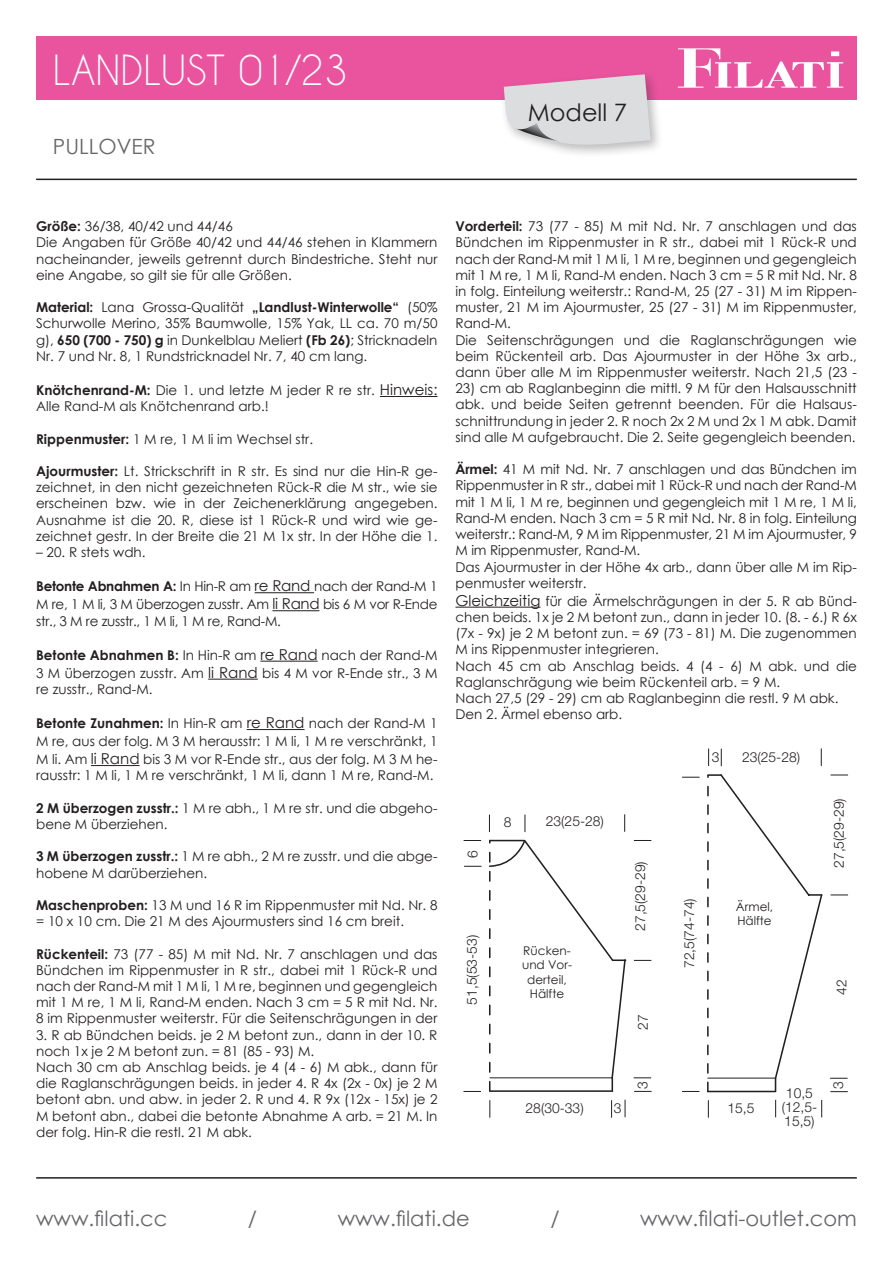
<style>
.page{position:relative;width:893px;height:1263px;background:#fff}
.page>*{position:absolute;margin:0;border:0;box-sizing:border-box;transform-origin:0 0}
.t1{font:39px "Caviar Dreams";color:#fff}
.t2{font:24px "Century Gothic";color:#231f20}
.t3{font:21px "Century Gothic";color:#67676a}
.t4{font:300 13.8px/13.8px "Helvetica Neue LT";color:#231f20;text-align:center}
.t5{font:13.5px/16.2px "Century Gothic";color:#231f20}
.t6{font:13.5px/18px "Century Gothic";letter-spacing:-.02em;color:#231f20}
.t7{font:12px/14.4px "Century Gothic";color:#231f20;text-align:center}
.s1{font-weight:700}
.s2{font-size:15px}
</style>
<div class="page">
<hr style="left:36px;top:1177px;width:821px;height:1px;background:#231f20">
<hr style="left:36px;top:179px;width:821px;height:1px;background:#231f20">
<div style="left:36px;top:36px;width:821px;height:64px;background:#ea549f"></div>
<svg style="left:678px;top:48px;width:165px;height:40px"></svg>
<div style="left:499px;top:70px;width:165px;height:88px;background:#231f20;opacity:.3"></div>
<svg style="left:504px;top:74px;width:147px;height:76px;background:#dcced7"></svg>
<hr style="left:380px;top:396px;width:57px;height:1px;background:#231f20">
<hr style="left:255px;top:592px;width:59px;height:1px;background:#231f20">
<hr style="left:272px;top:610px;width:47px;height:1px;background:#231f20">
<hr style="left:260px;top:661px;width:58px;height:1px;background:#231f20">
<hr style="left:208px;top:679px;width:50px;height:1px;background:#231f20">
<hr style="left:247px;top:729px;width:58px;height:1px;background:#231f20">
<hr style="left:91px;top:765px;width:49px;height:1px;background:#231f20">
<hr style="left:455px;top:607px;width:85px;height:1px;background:#231f20">
<svg style="left:464px;top:840px;width:17px;height:1px"></svg>
<svg style="left:464px;top:866px;width:18px;height:1px"></svg>
<svg style="left:489px;top:1100px;width:1px;height:18px"></svg>
<svg style="left:611px;top:1100px;width:1px;height:18px"></svg>
<svg style="left:625px;top:1100px;width:1px;height:17px"></svg>
<svg style="left:463px;top:1091px;width:18px;height:1px"></svg>
<svg style="left:830px;top:1091px;width:18px;height:1px"></svg>
<svg style="left:830px;top:1078px;width:18px;height:1px"></svg>
<svg style="left:831px;top:894px;width:17px;height:1px"></svg>
<svg style="left:831px;top:775px;width:17px;height:1px"></svg>
<svg style="left:721px;top:749px;width:1px;height:17px"></svg>
<svg style="left:708px;top:748px;width:1px;height:18px"></svg>
<svg style="left:821px;top:748px;width:1px;height:18px"></svg>
<svg style="left:708px;top:1100px;width:1px;height:18px"></svg>
<svg style="left:821px;top:1100px;width:1px;height:17px"></svg>
<svg style="left:775px;top:1100px;width:1px;height:17px"></svg>
<svg style="left:489px;top:774px;width:334px;height:318px"></svg>
<h1 class="t1" style="left:53px;top:47px;width:296px">LANDLUST 01/23</h1>
<h3 class="t3" style="left:53px;top:131px;width:104px">PULLOVER</h3>
<h2 class="t2" style="left:528px;top:96px;width:101px">Modell 7</h2>
<p class="t5" style="left:36px;top:218px;width:403px"><span class="s1">Größe:</span> 36/38, 40/42 und 44/46<br>Die Angaben für Größe 40/42 und 44/46 stehen in Klammern nacheinander, jeweils getrennt durch Bindestriche. Steht nur eine Angabe, so gilt sie für alle Größen.</p>
<p class="t5" style="left:36px;top:299px;width:403px;text-align:justify"><span class="s1">Material:</span> Lana Grossa-Qualität <span class="s1">„Landlust-Winterwolle“</span> (50% Schurwolle Merino, 35% Baumwolle, 15% Yak, LL ca. 70 m/50 g), <span class="s1">650 (700 - 750) g</span> in Dunkelblau Meliert <span class="s1">(Fb 26)</span>; Stricknadeln Nr. 7 und Nr. 8, 1 Rundstricknadel Nr. 7, 40 cm lang.</p>
<p class="t5" style="left:36px;top:382px;width:403px"><span class="s1">Knötchenrand-M:</span> Die 1. und letzte M jeder R re str. <span class="s2">Hinweis:<br></span>Alle Rand-M als Knötchenrand arb.!</p>
<p class="t5" style="left:36px;top:430px;width:278px"><span class="s1">Rippenmuster:</span> 1 M re, 1 M li im Wechsel str.</p>
<p class="t5" style="left:36px;top:463px;width:403px;text-align:justify"><span class="s1">Ajourmuster:</span> Lt. Strickschrift in R str. Es sind nur die Hin-R ge&shy;zeichnet, in den nicht gezeichneten Rück-R die M str., wie sie erscheinen bzw. wie in der Zeichenerklärung angegeben.<br>Ausnahme ist die 20. R, diese ist 1 Rück-R und wird wie ge&shy;zeichnet gestr. In der Breite die 21 M 1x str. In der Höhe die 1.</p>
<p class="t5" style="left:36px;top:544px;width:111px">– 20. R stets wdh.</p>
<p class="t6" style="left:36px;top:577px;width:403px"><span class="s1">Betonte Abnahmen A:</span> In Hin-R am <span class="s2">re Rand</span> nach der Rand-M 1<br>M re, 1 M li, 3 M überzogen zusstr. Am <span class="s2">li Rand</span> bis 6 M vor R-Ende</p>
<p class="t6" style="left:36px;top:611px;width:246px">str., 3 M re zusstr., 1 M li, 1 M re, Rand-M.</p>
<p class="t5" style="left:36px;top:646px;width:403px;line-height:18px"><span class="s1">Betonte Abnahmen B:</span> In Hin-R am <span class="s2">re Rand</span> nach der Rand-M<br>3 M überzogen zusstr. Am <span class="s2">li Rand</span> bis 4 M vor R-Ende str., 3 M</p>
<p class="t5" style="left:36px;top:681px;width:118px">re zusstr., Rand-M.</p>
<p class="t5" style="left:36px;top:714px;width:403px;line-height:18px;text-align:justify"><span class="s1">Betonte Zunahmen:</span> In Hin-R am <span class="s2">re Rand</span> nach der Rand-M 1<br>M re, aus der folg. M 3 M herausstr: 1 M li, 1 M re verschränkt, 1<br>M li. Am <span class="s2">li Rand</span> bis 3 M vor R-Ende str., aus der folg. M 3 M he-</p>
<p class="t5" style="left:36px;top:767px;width:399px">rausstr: 1 M li, 1 M re verschränkt, 1 M li, dann 1 M re, Rand-M.</p>
<p class="t5" style="left:36px;top:799px;width:403px"><span class="s1">2 M überzogen zusstr.:</span> 1 M re abh., 1 M re str. und die abgeho&shy;bene M überziehen.</p>
<p class="t5" style="left:36px;top:848px;width:403px"><span class="s1">3 M überzogen zusstr.:</span> 1 M re abh., 2 M re zusstr. und die abge&shy;hobene M darüberziehen.</p>
<p class="t5" style="left:36px;top:897px;width:403px"><span class="s1">Maschenproben:</span> 13 M und 16 R im Rippenmuster mit Nd. Nr. 8 = 10 x 10 cm. Die 21 M des Ajourmusters sind 16 cm breit.</p>
<p class="t5" style="left:36px;top:945px;width:403px;text-align:justify"><span class="s1">Rückenteil:</span> 73 (77 - 85) M mit Nd. Nr. 7 anschlagen und das Bündchen im Rippenmuster in R str., dabei mit 1 Rück-R und nach der Rand-M mit 1 M li, 1 M re, beginnen und gegengleich mit 1 M re, 1 M li, Rand-M enden. Nach 3 cm = 5 R mit Nd. Nr.<br>8 im Rippenmuster weiterstr. Für die Seitenschrägungen in der</p>
<p class="t5" style="left:36px;top:1026px;width:403px">3. R ab Bündchen beids. je 2 M betont zun., dann in der 10. R noch 1x je 2 M betont zun. = 81 (85 - 93) M.<br>Nach 30 cm ab Anschlag beids. je 4 (4 - 6) M abk., dann für die Raglanschrägungen beids. in jeder 4. R 4x (2x - 0x) je 2 M betont abn. und abw. in jeder 2. R und 4. R 9x (12x - 15x) je 2<br>M betont abn., dabei die betonte Abnahme A arb. = 21 M. In der folg. Hin-R die restl. 21 M abk.</p>
<p class="t5" style="left:455px;top:218px;width:403px"><span class="s1">Vorderteil:</span> 73 (77 - 85) M mit Nd. Nr. 7 anschlagen und das Bündchen im Rippenmuster in R str., dabei mit 1 Rück-R und nach der Rand-M mit 1 M li, 1 M re, beginnen und gegengleich mit 1 M re, 1 M li, Rand-M enden. Nach 3 cm = 5 R mit Nd. Nr. 8 in folg. Einteilung weiterstr.: Rand-M, 25 (27 - 31) M im Rippen&shy;muster, 21 M im Ajourmuster, 25 (27 - 31) M im Rippenmuster, Rand-M.<br>Die Seitenschrägungen und die Raglanschrägungen wie beim Rückenteil arb. Das Ajourmuster in der Höhe 3x arb., dann über alle M im Rippenmuster weiterstr. Nach 21,5 (23 -</p>
<p class="t5" style="left:455px;top:380px;width:403px;text-align:justify">23) cm ab Raglanbeginn die mittl. 9 M für den Halsausschnitt abk. und beide Seiten getrennt beenden. Für die Halsaus&shy;schnittrundung in jeder 2. R noch 2x 2 M und 2x 1 M abk. Damit sind alle M aufgebraucht. Die 2. Seite gegengleich beenden.</p>
<p class="t5" style="left:455px;top:461px;width:403px"><span class="s1">Ärmel:</span> 41 M mit Nd. Nr. 7 anschlagen und das Bündchen im Rippenmuster in R str., dabei mit 1 Rück-R und nach der Rand-M mit 1 M li, 1 M re, beginnen und gegengleich mit 1 M re, 1 M li, Rand-M enden. Nach 3 cm = 5 R mit Nd. Nr. 8 in folg. Einteilung weiterstr.: Rand-M, 9 M im Rippenmuster, 21 M im Ajourmuster, 9<br>M im Rippenmuster, Rand-M.<br>Das Ajourmuster in der Höhe 4x arb., dann über alle M im Rip&shy;penmuster weiterstr.</p>
<p class="t5" style="left:455px;top:592px;width:403px"><span class="s2">Gleichzeitig</span> für die Ärmelschrägungen in der 5. R ab Bünd&shy;chen beids. 1x je 2 M betont zun., dann in jeder 10. (8. - 6.) R 6x (7x - 9x) je 2 M betont zun. = 69 (73 - 81) M. Die zugenommen M ins Rippenmuster integrieren.<br>Nach 45 cm ab Anschlag beids. 4 (4 - 6) M abk. und die Raglanschrägung wie beim Rückenteil arb. = 9 M.<br>Nach 27,5 (29 - 29) cm ab Raglanbeginn die restl. 9 M abk.<br>Den 2. Ärmel ebenso arb.</p>
<p class="t4" style="left:465px;top:858px;width:9px;rotate:-90deg">6</p>
<p class="t4" style="left:465px;top:1004px;width:71px;rotate:-90deg">51,5(53-53)</p>
<p class="t4" style="left:504px;top:815px;width:9px">8</p>
<p class="t4" style="left:546px;top:814px;width:60px">23(25-28)</p>
<p class="t7" style="left:522px;top:943px;width:52px">Rücken&shy;und Vor&shy;derteil,<br>Hälfte</p>
<p class="t4" style="left:633px;top:931px;width:71px;rotate:-90deg">27,5(29-29)</p>
<p class="t4" style="left:636px;top:1030px;width:17px;rotate:-90deg">27</p>
<p class="t4" style="left:712px;top:749px;width:9px">3</p>
<p class="t4" style="left:742px;top:750px;width:60px">23(25-28)</p>
<p class="t4" style="left:682px;top:968px;width:71px;rotate:-90deg">72,5(74-74)</p>
<p class="t7" style="left:736px;top:899px;width:39px;text-align:left">Ärmel,<br>Hälfte</p>
<p class="t4" style="left:832px;top:868px;width:71px;rotate:-90deg">27,5(29-29)</p>
<p class="t4" style="left:834px;top:995px;width:17px;rotate:-90deg">42</p>
<p class="t4" style="left:526px;top:1101px;width:60px">28(30-33)</p>
<p class="t4" style="left:614px;top:1100px;width:9px">3</p>
<p class="t4" style="left:635px;top:1089px;width:9px;rotate:-90deg">3</p>
<p class="t4" style="left:831px;top:1088px;width:9px;rotate:-90deg">3</p>
<p class="t4" style="left:782px;top:1086px;width:37px">10,5 (12,5-<br>15,5)</p>
<p class="t4" style="left:727px;top:1100px;width:28px">15,5</p>
<h3 class="t3" style="left:36px;top:1204px;width:133px">www.filati.cc</h3>
<h3 class="t3" style="left:248px;top:1204px;width:11px">/</h3>
<h3 class="t3" style="left:338px;top:1204px;width:134px">www.filati.de</h3>
<h3 class="t3" style="left:550px;top:1204px;width:11px">/</h3>
<h3 class="t3" style="left:640px;top:1204px;width:218px">www.filati-outlet.com</h3>
</div>
